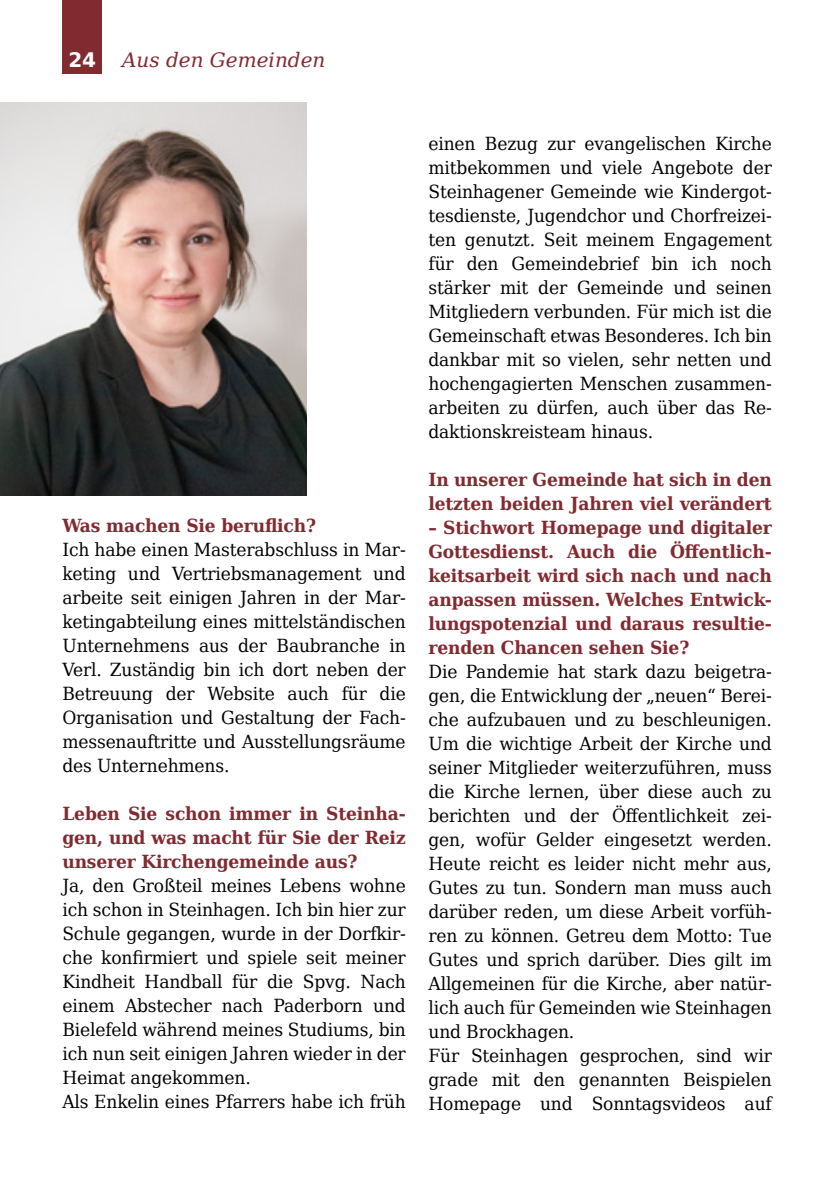
<style>
.page{position:relative;width:840px;height:1191px;background:#fff}
.page>*{position:absolute;margin:0;border:0;box-sizing:border-box;transform-origin:0 0}
.t1{font:italic 20px "DejaVu Serif";color:#812b31}
.t2{font:700 20px "DejaVu Sans";color:#fff}
.t3{font:18px/24px "DejaVu Serif";letter-spacing:-.01em;color:#000;text-align:justify;scale:.95 1}
.t4{font:700 18px/24px "DejaVu Serif";letter-spacing:-.01em;color:#812b31;text-align:justify;scale:.95 1}
</style>
<div class="page">
<div style="left:62px;top:0;width:40px;height:74px;background:#812b31"></div>
<img style="left:0;top:102px;width:306px;height:393px">
<p class="t2" style="left:68px;top:44px;width:29px">24</p>
<p class="t1" style="left:122px;top:45px;width:205px">Aus den Gemeinden</p>
<p class="t4" style="left:62px;top:513px;width:268px">Was machen Sie beruflich?</p>
<p class="t3" style="left:62px;top:537px;width:363px">Ich habe einen Masterabschluss in Mar&shy;keting und Vertriebsmanagement und arbeite seit einigen Jahren in der Mar&shy;ketingabteilung eines mittelständischen Unternehmens aus der Baubranche in Verl. Zuständig bin ich dort neben der Betreuung der Website auch für die Organisation und Gestaltung der Fach&shy;messenauftritte und Ausstellungsräume des Unternehmens.</p>
<p class="t4" style="left:62px;top:801px;width:363px">Leben Sie schon immer in Steinha&shy;gen, und was macht für Sie der Reiz unserer Kirchengemeinde aus?</p>
<p class="t3" style="left:62px;top:873px;width:363px;text-align:left">Ja, den Großteil meines Lebens wohne ich schon in Steinhagen. Ich bin hier zur Schule gegangen, wurde in der Dorfkir&shy;che konfirmiert und spiele seit meiner Kindheit Handball für die Spvg. Nach einem Abstecher nach Paderborn und Bielefeld während meines Studiums, bin ich nun seit einigen Jahren wieder in der Heimat angekommen.<br>Als Enkelin eines Pfarrers habe ich früh</p>
<p class="t3" style="left:428px;top:131px;width:363px">einen Bezug zur evangelischen Kirche mitbekommen und viele Angebote der Steinhagener Gemeinde wie Kindergot&shy;tesdienste, Jugendchor und Chorfreizei&shy;ten genutzt. Seit meinem Engagement für den Gemeindebrief bin ich noch stärker mit der Gemeinde und seinen Mitgliedern verbunden. Für mich ist die Gemeinschaft etwas Besonderes. Ich bin dankbar mit so vielen, sehr netten und hochengagierten Menschen zusammen&shy;arbeiten zu dürfen, auch über das Re&shy;daktionskreisteam hinaus.</p>
<p class="t4" style="left:428px;top:467px;width:363px">In unserer Gemeinde hat sich in den letzten beiden Jahren viel verändert</p>
<p class="t4" style="left:428px;top:515px;width:363px">– Stichwort Homepage und digitaler Gottesdienst. Auch die Öffentlich&shy;keitsarbeit wird sich nach und nach anpassen müssen. Welches Entwick&shy;lungspotenzial und daraus resultie&shy;renden Chancen sehen Sie?</p>
<p class="t3" style="left:428px;top:659px;width:363px;text-align:left">Die Pandemie hat stark dazu beigetra&shy;gen, die Entwicklung der „neuen“ Berei&shy;che aufzubauen und zu beschleunigen.<br>Um die wichtige Arbeit der Kirche und seiner Mitglieder weiterzuführen, muss die Kirche lernen, über diese auch zu berichten und der Öffentlichkeit zei&shy;gen, wofür Gelder eingesetzt werden.<br>Heute reicht es leider nicht mehr aus, Gutes zu tun. Sondern man muss auch darüber reden, um diese Arbeit vorfüh&shy;ren zu können. Getreu dem Motto: Tue Gutes und sprich darüber. Dies gilt im Allgemeinen für die Kirche, aber natür&shy;lich auch für Gemeinden wie Steinhagen und Brockhagen.<br>Für Steinhagen gesprochen, sind wir grade mit den genannten Beispielen Homepage und Sonntagsvideos auf</p>
</div>
